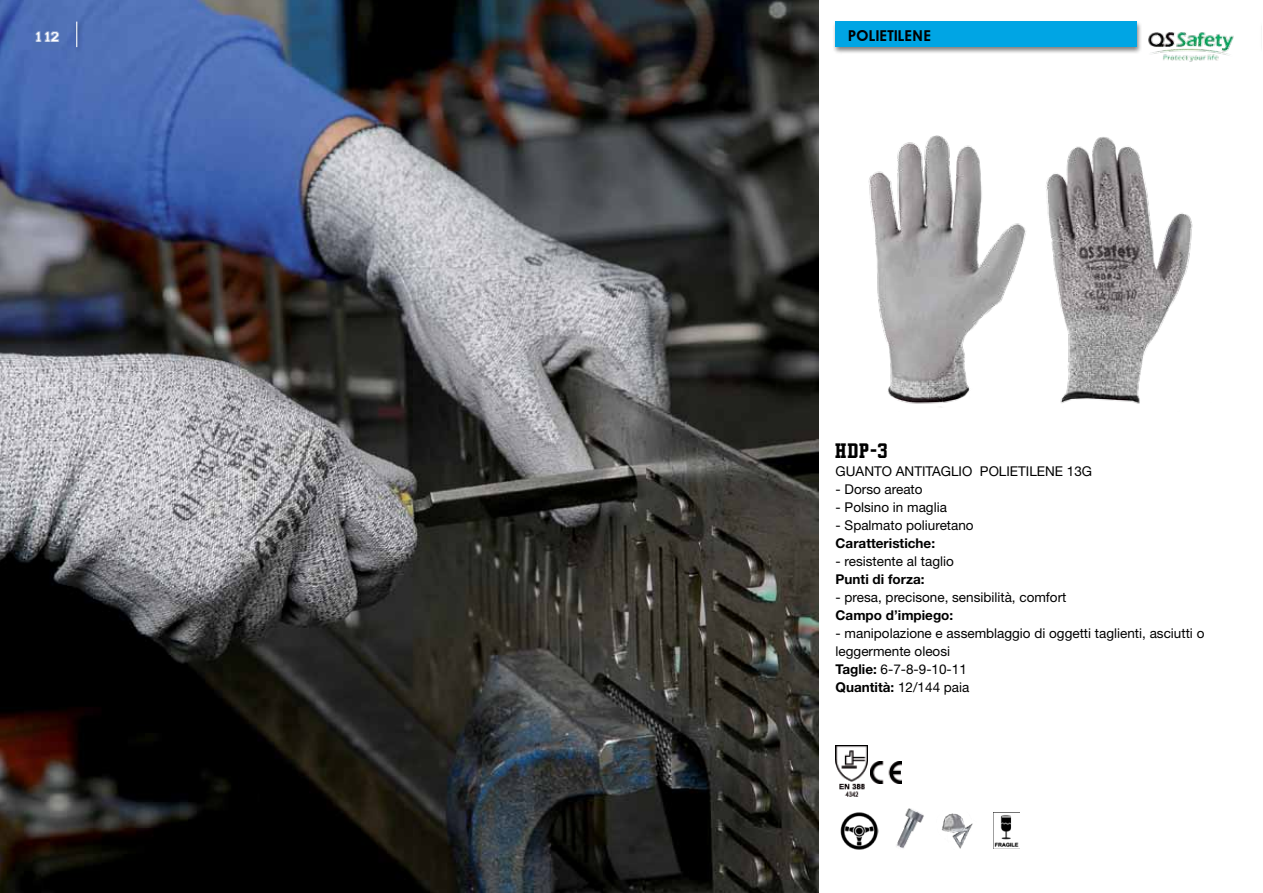
<style>
.page{position:relative;width:1263px;height:893px;background:#fff}
.page>*{position:absolute;margin:0;border:0;box-sizing:border-box;transform-origin:0 0}
.t1{font:18px "Athletic";color:#000}
.t2{font:15px "unknown 85";color:#000}
.t3{font:15px "Varsity";color:#fff}
.t4{font:13.5px/18px "Helvetica Neue LT Std";color:#000}
.t5{font:700 13.5px "Helvetica Neue LT Std";color:#000}
.s1{font-weight:700}
</style>
<div class="page">
<img style="left:1148px;top:32px;width:86px;height:30px">
<img style="left:0;top:0;width:818px;height:893px">
<div style="left:832px;top:20px;width:310px;height:35px;background:#000;opacity:.5"></div>
<div style="left:835px;top:22px;width:301px;height:25px;background:#00a5e4"></div>
<img style="left:868px;top:135px;width:325px;height:269px">
<img style="left:836px;top:745px;width:31px;height:52px">
<img style="left:870px;top:761px;width:31px;height:22px">
<img style="left:840px;top:812px;width:39px;height:38px">
<img style="left:896px;top:808px;width:28px;height:41px">
<img style="left:941px;top:813px;width:32px;height:36px">
<img style="left:994px;top:812px;width:25px;height:37px">
<div style="left:73px;top:20px;width:10px;height:34px;background:#000;opacity:.5"></div>
<svg style="left:76px;top:22px;width:1px;height:25px"></svg>
<p class="t3" style="left:34px;top:27px;width:27px">112</p>
<p class="t2" style="left:848px;top:28px;width:85px">POLIETILENE</p>
<h1 class="t1" style="left:836px;top:443px;width:53px">HDP-3</h1>
<p class="t4" style="left:836px;top:462px;width:258px">GUANTO ANTITAGLIO POLIETILENE 13G</p>
<p class="t4" style="left:836px;top:480px;width:89px">- Dorso areato</p>
<p class="t4" style="left:836px;top:498px;width:113px">- Polsino in maglia</p>
<p class="t4" style="left:836px;top:516px;width:140px">- Spalmato poliuretano</p>
<p class="t5" style="left:836px;top:534px;width:101px">Caratteristiche:</p>
<p class="t4" style="left:836px;top:552px;width:120px">- resistente al taglio</p>
<p class="t5" style="left:836px;top:570px;width:90px">Punti di forza:</p>
<p class="t4" style="left:836px;top:588px;width:232px">- presa, precisone, sensibilità, comfort</p>
<p class="t5" style="left:836px;top:606px;width:119px">Campo d’impiego:</p>
<p class="t4" style="left:836px;top:624px;width:370px">- manipolazione e assemblaggio di oggetti taglienti, asciutti o leggermente oleosi<br><span class="s1">Taglie:</span> 6-7-8-9-10-11<br><span class="s1">Quantità:</span> 12/144 paia</p>
</div>
